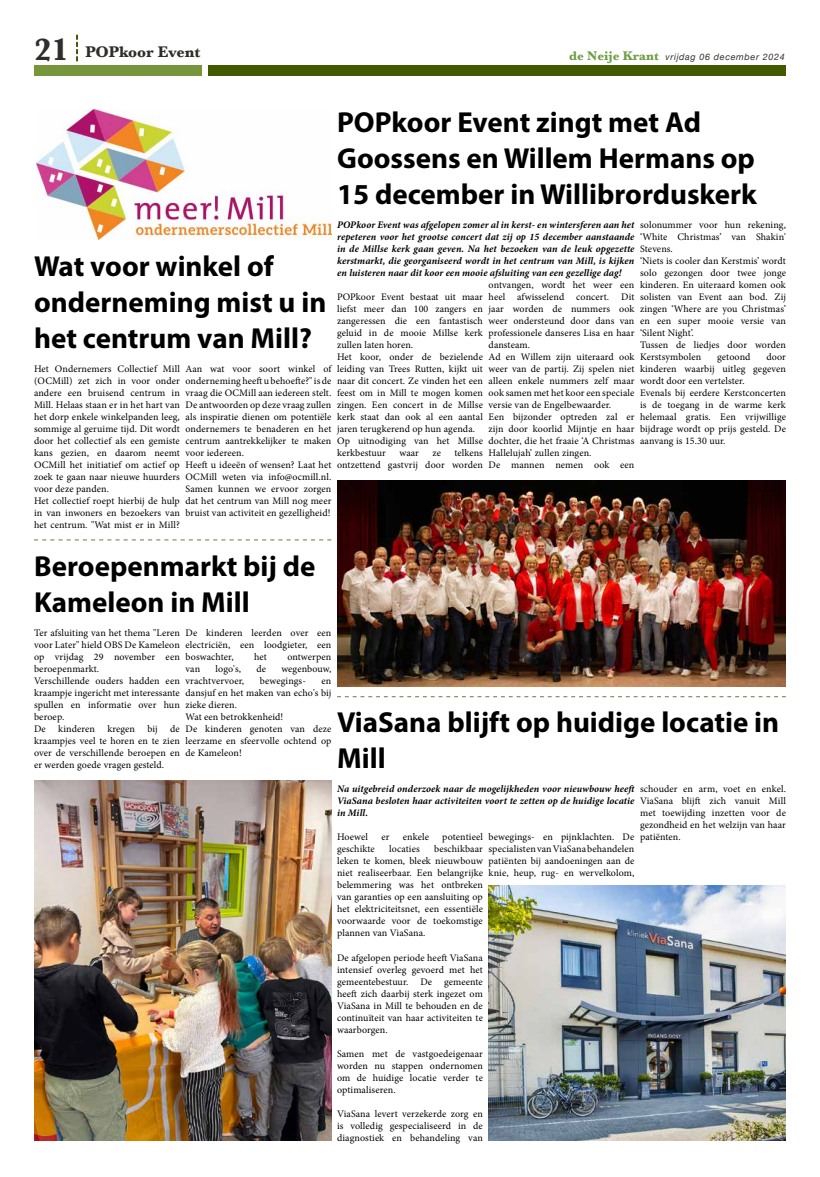
<style>
.page{position:relative;width:820px;height:1177px;background:#fff}
.page>*{position:absolute;margin:0;border:0;box-sizing:border-box;transform-origin:0 0}
.t1{font:700 29px/36px "Myriad Pro";color:#000}
.t2{font:700 16px "Baskerville";color:#302d2b}
.t3{font:10px/12px "Minion Pro";letter-spacing:.01em;color:#000}
.t4{font:italic 700 10px/12px "Minion Pro";letter-spacing:.005em;color:#000;text-align:justify}
.t5{font:italic 9px "Helvetica Neue";letter-spacing:.07em;color:#34302e}
.s1{font-size:32px}
.s2{font-family:"Baskerville";font-weight:700;font-style:normal;font-size:13px;color:#6e9e43}
.s3{font-weight:400;font-style:normal}
</style>
<div class="page">
<div style="left:34px;top:65px;width:167px;height:11px;background:#77953a"></div>
<div style="left:208px;top:65px;width:577px;height:11px;background:#425a00"></div>
<svg style="left:76px;top:35px;width:2px;height:26px"></svg>
<img style="left:337px;top:480px;width:448px;height:206px">
<svg style="left:337px;top:696px;width:448px;height:1px"></svg>
<img style="left:37px;top:110px;width:294px;height:130px">
<svg style="left:34px;top:539px;width:297px;height:1px"></svg>
<img style="left:34px;top:780px;width:297px;height:360px">
<img style="left:488px;top:885px;width:297px;height:255px">
<h2 class="t2" style="left:34px;top:41px;width:168px"><span class="s1">21</span> POPkoor Event</h2>
<p class="t5" style="left:569px;top:50px;width:217px"><span class="s2">de Neije Krant</span> vrijdag 06 december 2024</p>
<h1 class="t1" style="left:337px;top:103px;width:421px">POPkoor Event zingt met Ad<br>Goossens en Willem Hermans op<br>15 december in Willibrorduskerk</h1>
<p class="t4" style="left:337px;top:219px;width:299px">POPkoor Event was afgelopen zomer al in kerst- en wintersferen aan het repeteren voor het grootse concert dat zij op 15 december aanstaande in de Millse kerk gaan geven. Na het bezoeken van de leuk opgezette kerstmarkt, die georganiseerd wordt in het centrum van Mill, is kijken en luisteren naar dit koor een mooie afsluiting van een gezellige dag!</p>
<p class="t3" style="left:337px;top:291px;width:147px">POPkoor Event bestaat uit maar liefst meer dan 100 zangers en zangeressen die een fantastisch geluid in de mooie Millse kerk zullen laten horen.<br>Het koor, onder de bezielende leiding van Trees Rutten, kijkt uit naar dit concert. Ze vinden het een feest om in Mill te mogen komen zingen. Een concert in de Millse kerk staat dan ook al een aantal jaren terugkerend op hun agenda.<br>Op uitnodiging van het Millse kerkbestuur</p>
<p class="t3" style="left:639px;top:219px;width:147px">solonummer voor hun rekening, ‘White Christmas’ van Shakin'<br>Stevens.<br>‘Niets is cooler dan Kerstmis’ wordt solo gezongen door twee jonge kinderen. En uiteraard komen ook solisten van Event aan bod. Zij zingen ‘Where are you Christmas’ en een super mooie versie van ‘Silent Night’.<br>Tussen de liedjes door worden<br>Kerstsymbolen</p>
<h1 class="t1" style="left:34px;top:247px;width:294px">Wat voor winkel of onderneming mist u in het centrum van Mill?</h1>
<p class="t3" style="left:34px;top:363px;width:147px">Het Ondernemers Collectief Mill (OCMill) zet zich in voor onder andere een bruisend centrum in<br>Mill. Helaas staan er in het hart van het dorp enkele winkelpanden leeg, sommige al geruime tijd. Dit wordt door het collectief als een gemiste kans gezien, en daarom neemt<br>OCMill het initiatief om actief op zoek te gaan naar nieuwe huurders voor deze panden.<br>Het collectief roept hierbij de hulp in van inwoners en bezoekers van het centrum. "Wat mist er in Mill?</p>
<p class="t3" style="left:185px;top:363px;width:147px">Aan wat voor soort winkel of onderneming heeft u behoefte?" is de vraag die OCMill aan iedereen stelt.<br>De antwoorden op deze vraag zullen als inspiratie dienen om potentiële ondernemers te benaderen en het centrum aantrekkelijker te maken voor iedereen.<br>Heeft u ideeën of wensen? Laat het<br>OCMill weten via info@ocmill.nl.<br>Samen kunnen we ervoor zorgen dat het centrum van Mill nog meer bruist van activiteit en gezelligheid!</p>
<h1 class="t1" style="left:34px;top:547px;width:283px">Beroepenmarkt bij de<br>Kameleon in Mill</h1>
<p class="t3" style="left:34px;top:627px;width:147px">Ter afsluiting van het thema "Leren voor Later" hield OBS De Kameleon op vrijdag 29 november een beroepenmarkt.<br>Verschillende ouders hadden een kraampje ingericht met interessante spullen en informatie over hun beroep.<br>De kinderen kregen bij de kraampjes veel te horen en te zien over de verschillende beroepen en er werden goede vragen gesteld.</p>
<p class="t3" style="left:185px;top:627px;width:147px;text-align:justify">De kinderen leerden over een electriciën, een loodgieter, een boswachter,</p>
<p class="t3" style="left:488px;top:279px;width:147px">ontvangen, wordt het weer een heel afwisselend concert. Dit jaar worden de nummers ook weer ondersteund door dans van professionele danseres Lisa en haar dansteam.<br>Ad en Willem zijn uiteraard ook weer van de partij. Zij spelen niet alleen enkele nummers zelf maar ook samen met het koor een speciale versie van de Engelbewaarder.<br>Een bijzonder optreden zal er zijn door koorlid Mijntje en haar dochter, die het fraaie ‘A Christmas<br>Hallelujah’ zullen zingen.<br>De mannen nemen ook een</p>
<p class="t3" style="left:639px;top:351px;width:147px;text-indent:126px">door kinderen waarbij uitleg gegeven wordt door een vertelster.<br>Evenals bij eerdere Kerstconcerten is de toegang in de warme kerk helemaal gratis. Een vrijwillige bijdrage wordt op prijs gesteld. De aanvang is 15.30 uur.</p>
<p class="t3" style="left:717px;top:351px;width:35px">getoond</p>
<p class="t3" style="left:337px;top:447px;width:147px;text-align:right">telkens<br>ontzettend gastvrij door worden</p>
<p class="t3" style="left:399px;top:447px;width:21px">waar</p>
<p class="t3" style="left:432px;top:447px;width:10px">ze</p>
<p class="t3" style="left:254px;top:651px;width:14px">het</p>
<p class="t3" style="left:287px;top:651px;width:46px">ontwerpen</p>
<p class="t3" style="left:185px;top:663px;width:16px">van</p>
<p class="t3" style="left:215px;top:663px;width:27px">logo's,</p>
<p class="t3" style="left:256px;top:663px;width:11px">de</p>
<p class="t3" style="left:281px;top:663px;width:51px">wegenbouw,</p>
<p class="t3" style="left:185px;top:675px;width:60px">vrachtvervoer,</p>
<p class="t3" style="left:260px;top:675px;width:48px">bewegings-</p>
<p class="t3" style="left:185px;top:675px;width:147px;text-indent:136px">en dansjuf en het maken van echo's bij zieke dieren.<br>Wat een betrokkenheid!<br>De kinderen genoten van deze leerzame en sfeervolle ochtend op de Kameleon!</p>
<h1 class="t1" style="left:337px;top:703px;width:443px">ViaSana blijft op huidige locatie in<br>Mill</h1>
<p class="t4" style="left:337px;top:783px;width:450px;text-align:left">Na uitgebreid onderzoek naar de mogelijkheden voor nieuwbouw heeft <span class="s3">schouder en arm, voet en enkel.<br></span>ViaSana besloten haar activiteiten voort te zetten op de huidige locatie<br>in Mill.</p>
<p class="t3" style="left:337px;top:831px;width:32px">Hoewel</p>
<p class="t3" style="left:381px;top:831px;width:10px">er</p>
<p class="t3" style="left:402px;top:831px;width:28px">enkele</p>
<p class="t3" style="left:442px;top:831px;width:42px">potentieel</p>
<p class="t3" style="left:337px;top:843px;width:39px">geschikte</p>
<p class="t3" style="left:389px;top:843px;width:32px">locaties</p>
<p class="t3" style="left:639px;top:795px;width:147px;text-align:justify">ViaSana blijft zich vanuit Mill met toewijding inzetten voor de gezondheid en het welzijn van haar patiënten.</p>
<p class="t3" style="left:488px;top:831px;width:147px;text-align:justify">bewegings- en pijnklachten. De specialisten van ViaSana behandelen patiënten bij aandoeningen aan de knie, heup, rug- en wervelkolom,</p>
<p class="t3" style="left:337px;top:843px;width:147px;text-align:justify;text-indent:97px">beschikbaar leken te komen, bleek nieuwbouw niet realiseerbaar. Een belangrijke belemmering was het ontbreken van garanties op een aansluiting op het elektriciteitsnet, een essentiële voorwaarde voor de toekomstige plannen van ViaSana.</p>
<p class="t3" style="left:337px;top:951px;width:147px;text-align:justify">De afgelopen periode heeft ViaSana intensief overleg gevoerd met het gemeentebestuur. De gemeente heeft zich daarbij sterk ingezet om ViaSana in Mill te behouden en de continuïteit van haar activiteiten te waarborgen.</p>
<p class="t3" style="left:337px;top:1047px;width:147px;text-align:justify">Samen met de vastgoedeigenaar worden nu stappen ondernomen om de huidige locatie verder te optimaliseren.</p>
<p class="t3" style="left:337px;top:1107px;width:147px;text-align:justify">ViaSana levert verzekerde zorg en is volledig gespecialiseerd in de diagnostiek en behandeling van</p>
</div>
